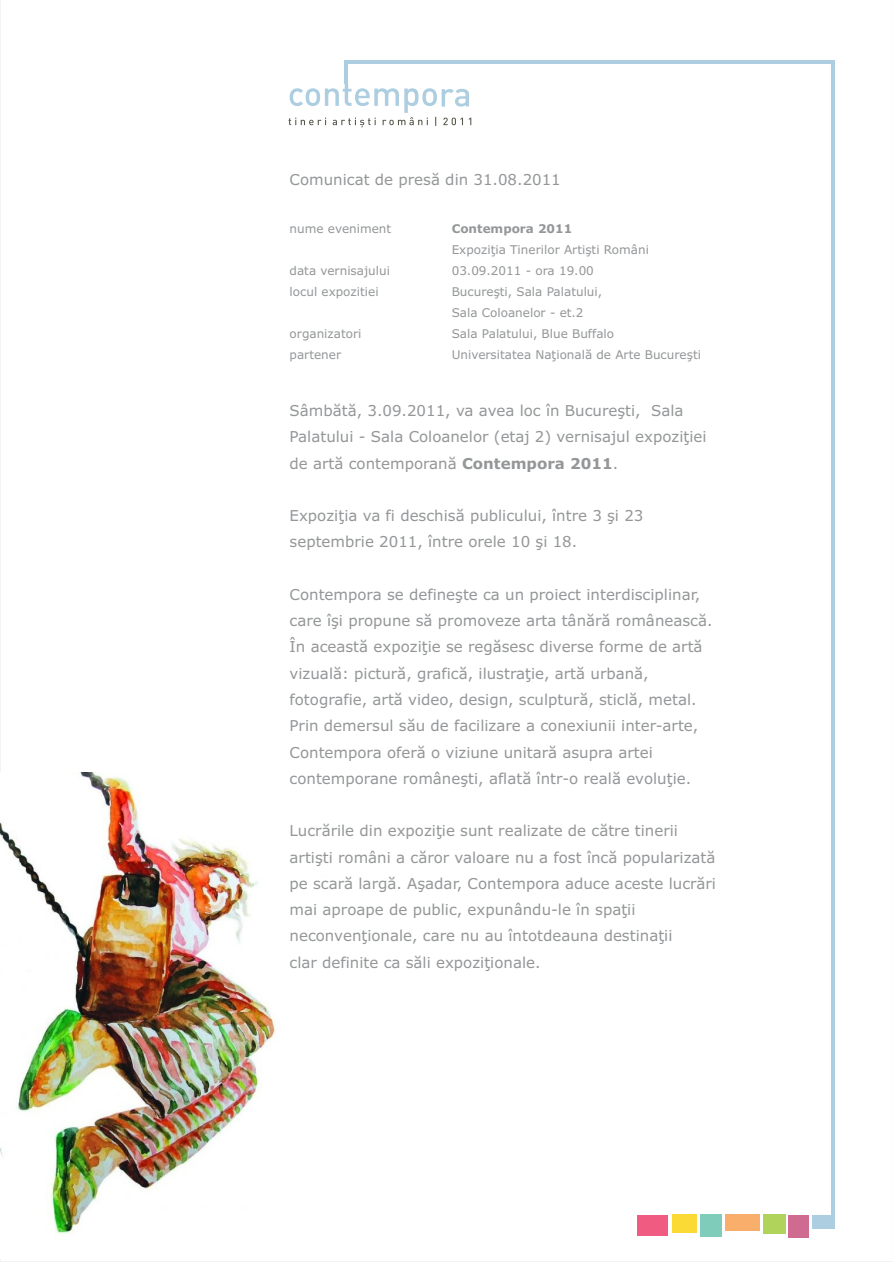
<style>
.page{position:relative;width:893px;height:1262px;background:#fff}
.page>*{position:absolute;margin:0;border:0;box-sizing:border-box;transform-origin:0 0}
.t1{font:15px/26.2px "Verdana";color:#949698}
.t2{font:12px/21px "Verdana";color:#949698}
.t3{font:700 12px "Verdana";color:#949698}
.s1{font-weight:700}
</style>
<div class="page">
<svg style="left:288px;top:84px;width:183px;height:43px"></svg>
<hr style="left:831px;top:61px;width:3px;height:1158px;background:#adcee0">
<hr style="left:345px;top:61px;width:489px;height:3px;background:#adcee0">
<hr style="left:345px;top:61px;width:3px;height:23px;background:#adcee0">
<div style="left:700px;top:1214px;width:22px;height:22px;background:#7eccb9"></div>
<div style="left:725px;top:1214px;width:34px;height:17px;background:#faae6b"></div>
<div style="left:763px;top:1214px;width:22px;height:19px;background:#b0d35c"></div>
<div style="left:788px;top:1214px;width:21px;height:23px;background:#cf6a91"></div>
<div style="left:637px;top:1214px;width:30px;height:21px;background:#f05b82"></div>
<div style="left:672px;top:1214px;width:24px;height:19px;background:#fcda36"></div>
<div style="left:812px;top:1214px;width:22px;height:14px;background:#adcee0"></div>
<img style="left:0;top:773px;width:276px;height:461px">
<div style="left:89px;top:1216px;width:219px;height:42px;background:#fff"></div>
<p class="t1" style="left:289px;top:167px;width:273px">Comunicat de presă din 31.08.2011</p>
<p class="t2" style="left:289px;top:219px;width:103px">nume eveniment</p>
<p class="t3" style="left:451px;top:224px;width:122px">Contempora 2011</p>
<p class="t2" style="left:451px;top:240px;width:199px">Expoziţia Tinerilor Artişti Români</p>
<p class="t2" style="left:289px;top:261px;width:102px">data vernisajului</p>
<p class="t2" style="left:451px;top:261px;width:144px">03.09.2011 - ora 19.00</p>
<p class="t2" style="left:289px;top:282px;width:90px">locul expozitiei</p>
<p class="t2" style="left:451px;top:282px;width:152px">Bucureşti, Sala Palatului,<br>Sala Coloanelor - et.2</p>
<p class="t2" style="left:289px;top:324px;width:73px">organizatori</p>
<p class="t2" style="left:451px;top:324px;width:164px">Sala Palatului, Blue Buffalo</p>
<p class="t2" style="left:289px;top:345px;width:53px">partener</p>
<p class="t2" style="left:451px;top:345px;width:251px">Universitatea Naţională de Arte Bucureşti</p>
<p class="t1" style="left:289px;top:399px;width:418px">Sâmbătă, 3.09.2011, va avea loc în Bucureşti, Sala<br>Palatului - Sala Coloanelor (etaj 2) vernisajul expoziţiei de artă contemporană <span class="s1">Contempora 2011</span>.</p>
<p class="t1" style="left:289px;top:504px;width:355px">Expoziţia va fi deschisă publicului, între 3 şi 23 septembrie 2011, între orele 10 şi 18.</p>
<p class="t1" style="left:289px;top:582px;width:424px">Contempora se defineşte ca un proiect interdisciplinar, care îşi propune să promoveze arta tânără românească.<br>În această expoziţie se regăsesc diverse forme de artă vizuală: pictură, grafică, ilustraţie, artă urbană, fotografie, artă video, design, sculptură, sticlă, metal.<br>Prin demersul său de facilizare a conexiunii inter-arte, Contempora oferă o viziune unitară asupra artei contemporane româneşti, aflată într-o reală evoluţie.</p>
<p class="t1" style="left:289px;top:819px;width:428px">Lucrările din expoziţie sunt realizate de către tinerii artişti români a căror valoare nu a fost încă popularizată pe scară largă. Aşadar, Contempora aduce aceste lucrări mai aproape de public, expunându-le în spaţii neconvenţionale, care nu au întotdeauna destinaţii<br>clar definite ca săli expoziţionale.</p>
</div>
